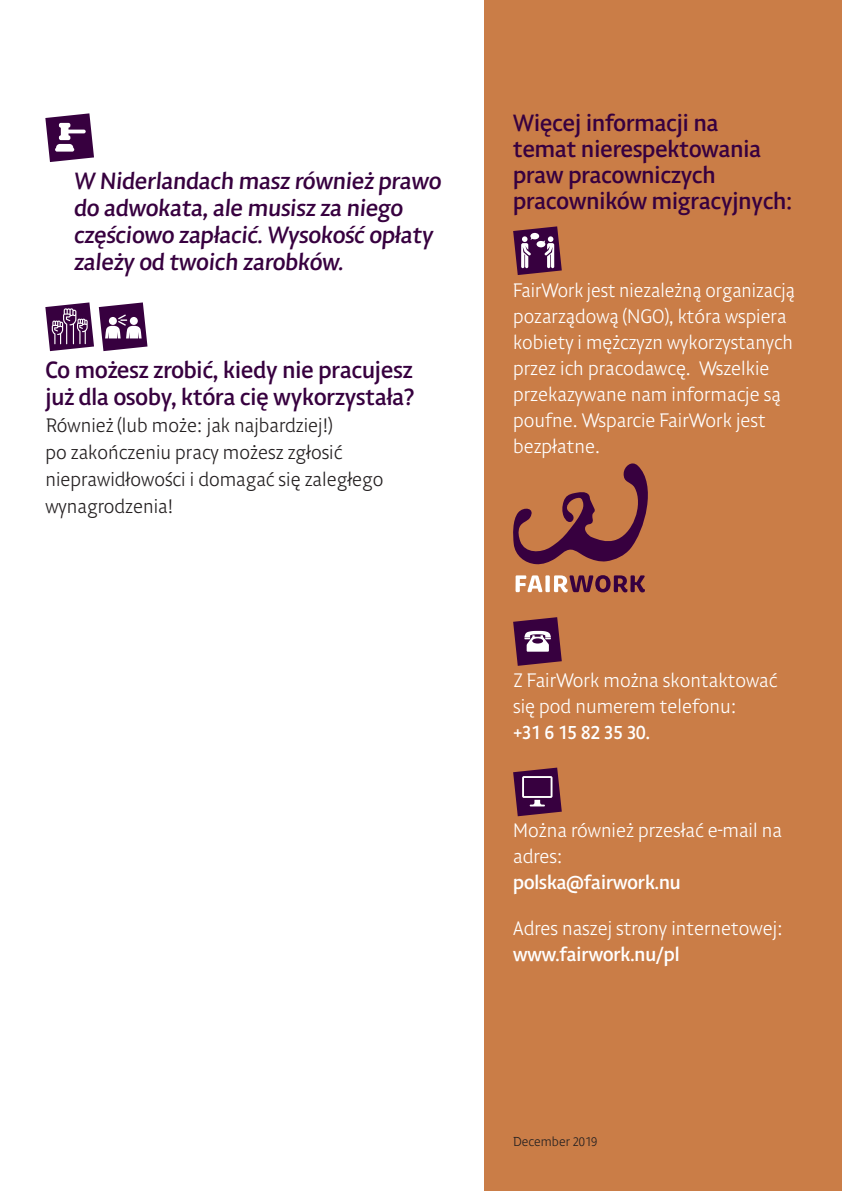
<style>
.page{position:relative;width:842px;height:1191px;background:#fff}
.page>*{position:absolute;margin:0;border:0;box-sizing:border-box;transform-origin:0 0}
.t1{font:700 25.2px/27px "Adam BP Text";color:#37003f}
.t2{font:100 21px/26px "Adam BP Text";color:#fff}
.t3{font:100 21px/27px "Adam BP Text";color:#231f20}
.t4{font:700 21px "Adam BP Text";color:#fff}
.t5{font:100 14px "Adam BP Text";color:#231f20}
</style>
<div class="page">
<svg style="left:45px;top:113px;width:49px;height:49px"></svg>
<svg style="left:45px;top:302px;width:102px;height:49px"></svg>
<div style="left:485px;top:0;width:357px;height:1191px;background:#ca7d47"></div>
<svg style="left:513px;top:226px;width:49px;height:49px"></svg>
<svg style="left:513px;top:463px;width:135px;height:101px"></svg>
<svg style="left:515px;top:575px;width:130px;height:17px"></svg>
<svg style="left:513px;top:617px;width:49px;height:49px"></svg>
<svg style="left:513px;top:767px;width:49px;height:49px"></svg>
<p class="t1" style="left:74px;top:167px;width:372px">W Niderlandach masz również prawo do adwokata, ale musisz za niego częściowo zapłacić. Wysokość opłaty zależy od twoich zarobków.</p>
<p class="t1" style="left:45px;top:356px;width:371px">Co możesz zrobić, kiedy nie pracujesz już dla osoby, która cię wykorzystała?</p>
<p class="t3" style="left:45px;top:411px;width:340px">Również (lub może: jak najbardziej!)<br>po zakończeniu pracy możesz zgłosić nieprawidłowości i domagać się zaległego wynagrodzenia!</p>
<p class="t1" style="left:513px;top:110px;width:280px;line-height:26px">Więcej informacji na<br>temat nierespektowania praw pracowniczych pracowników migracyjnych:</p>
<p class="t2" style="left:513px;top:277px;width:284px">FairWork jest niezależną organizacją pozarządową (NGO), która wspiera kobiety i mężczyzn wykorzystanych przez ich pracodawcę. Wszelkie przekazywane nam informacje są poufne. Wsparcie FairWork jest bezpłatne.</p>
<p class="t2" style="left:513px;top:667px;width:266px">Z FairWork można skontaktować się pod numerem telefonu:</p>
<p class="t4" style="left:513px;top:719px;width:138px">+31 6 15 82 35 30.</p>
<p class="t2" style="left:513px;top:817px;width:270px">Można również przesłać e-mail na adres:</p>
<p class="t4" style="left:513px;top:869px;width:169px">polska@fairwork.nu</p>
<p class="t2" style="left:513px;top:915px;width:271px">Adres naszej strony internetowej:</p>
<p class="t4" style="left:513px;top:941px;width:168px">www.fairwork.nu/pl</p>
<p class="t5" style="left:513px;top:1132px;width:86px">December 2019</p>
</div>
